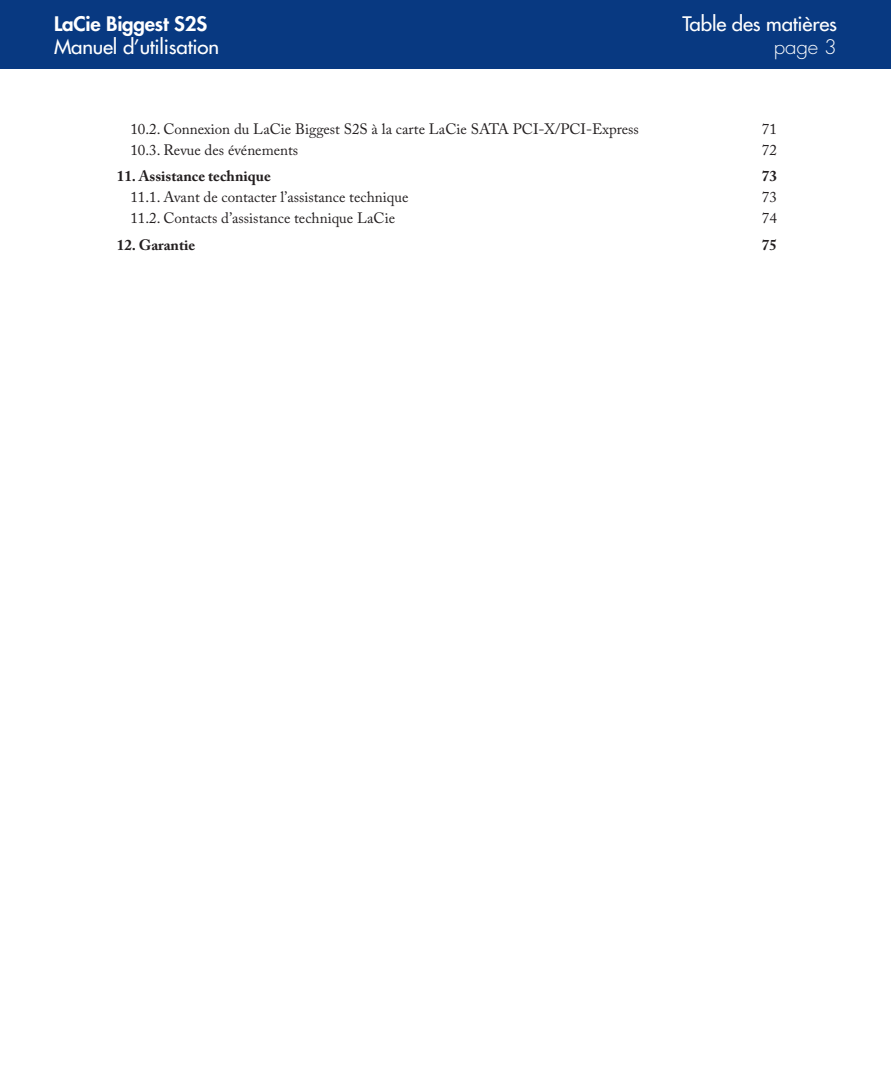
<style>
.page{position:relative;width:891px;height:1080px;background:#fff}
.page>*{position:absolute;margin:0;border:0;box-sizing:border-box;transform-origin:0 0}
.t1{font:19.5px "Futura";letter-spacing:-.01em;color:#fff;scale:1.05 1}
.t2{font:800 19.5px "Futura";letter-spacing:-.01em;color:#fff;scale:1.05 1}
.t3{font:300 19.5px "Futura";color:#fff;scale:1.05 1}
.t4{font:15px "Adobe Caslon Pro";color:#231f20}
.t5{font:700 15px "Adobe Caslon Pro";color:#231f20}
</style>
<div class="page">
<div style="left:0;top:0;width:891px;height:69px;background:#083981"></div>
<h1 class="t1" style="left:683px;top:11px;width:149px">Table des matières</h1>
<h1 class="t2" style="left:54px;top:10px;width:147px">LaCie Biggest S2S</h1>
<h1 class="t1" style="left:54px;top:34px;width:159px">Manuel d’utilisation</h1>
<h1 class="t3" style="left:774px;top:34px;width:44px">page</h1>
<p class="t4" style="left:130px;top:120px;width:510px">10.2. Connexion du LaCie Biggest S2S à la carte LaCie SATA PCI-X/PCI-Express</p>
<p class="t4" style="left:762px;top:120px;width:17px">71</p>
<p class="t4" style="left:130px;top:141px;width:169px">10.3. Revue des événements</p>
<p class="t4" style="left:762px;top:141px;width:16px">72</p>
<p class="t5" style="left:117px;top:167px;width:155px">11. Assistance technique</p>
<p class="t5" style="left:762px;top:167px;width:16px">73</p>
<p class="t4" style="left:130px;top:188px;width:279px">11.1. Avant de contacter l’assistance technique</p>
<p class="t4" style="left:762px;top:188px;width:16px">73</p>
<p class="t4" style="left:130px;top:209px;width:266px">11.2. Contacts d’assistance technique LaCie</p>
<p class="t4" style="left:762px;top:209px;width:16px">74</p>
<p class="t5" style="left:117px;top:236px;width:80px">12. Garantie</p>
<p class="t5" style="left:762px;top:236px;width:16px">75</p>
</div>
